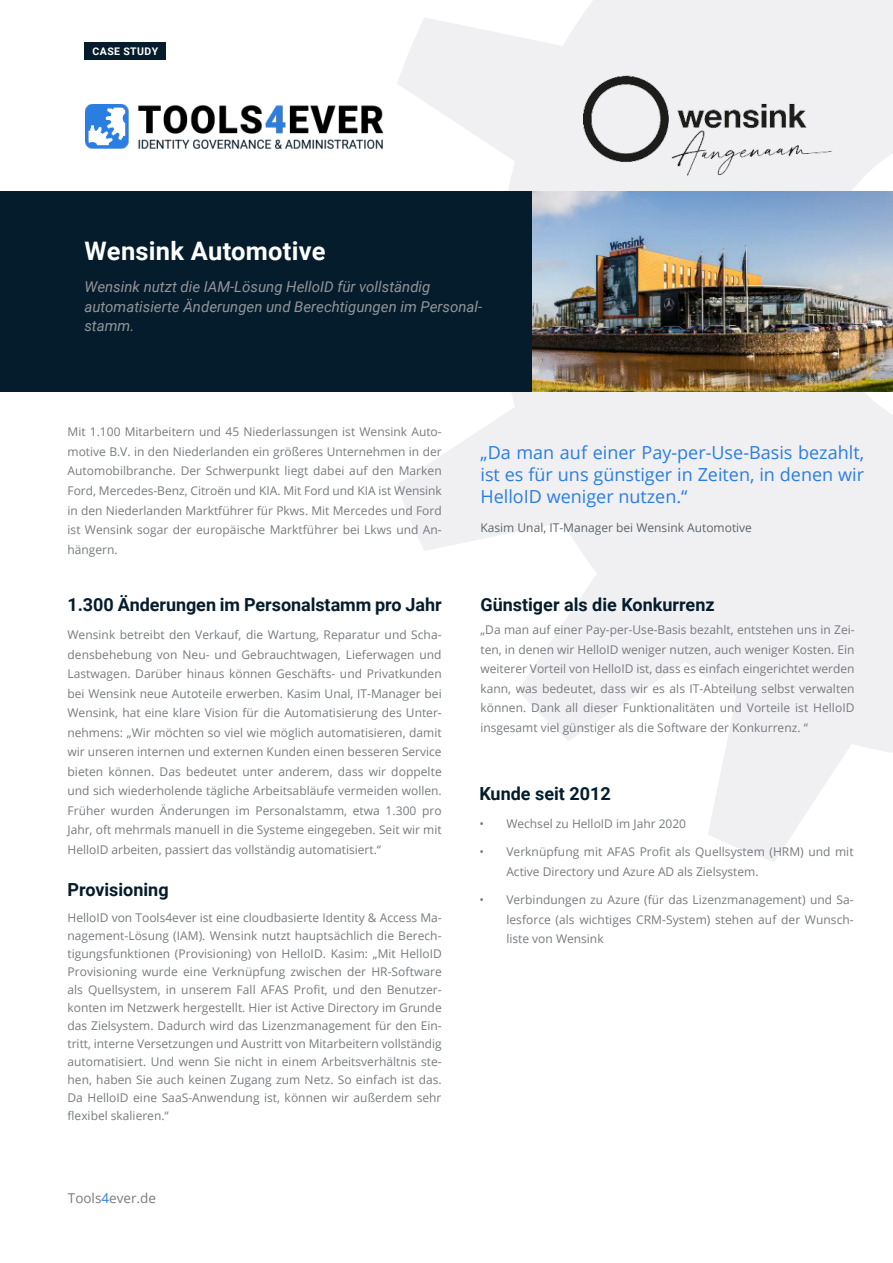
<style>
.page{position:relative;width:893px;height:1263px;background:#fff}
.page>*{position:absolute;margin:0;border:0;box-sizing:border-box;transform-origin:0 0}
.t1{font:700 25.5px "Roboto";letter-spacing:.01em;color:#fff}
.t2{font:18px/21.6px "Open Sans";color:#2a7de1;text-align:justify}
.t3{font:700 18px "Roboto";color:#051c2c}
.t4{font:italic 15px/19.5px "Roboto";color:#929598}
.t5{font:13.5px "Open Sans";color:#777b7e}
.t6{font:12px/19.5px "Open Sans";color:#777b7e;text-align:justify}
.t7{font:12px "Open Sans";color:#5e646a}
.t8{font:700 10.5px "Roboto";letter-spacing:.045em;color:#fff}
.s1{color:#2a7de1}
</style>
<div class="page">
<svg style="left:364px;top:0;width:529px;height:862px;fill:#f0f0f3"></svg>
<img style="left:583px;top:75px;width:265px;height:105px">
<img style="left:531px;top:191px;width:362px;height:201px">
<div style="left:0;top:191px;width:531px;height:201px;background:#051c2c"></div>
<div style="left:85px;top:42px;width:81px;height:17px;background:#051c2c"></div>
<img style="left:85px;top:105px;width:298px;height:43px">
<p class="t8" style="left:92px;top:47px;width:67px">Case study</p>
<h1 class="t1" style="left:84px;top:241px;width:243px">Wensink automotive</h1>
<p class="t4" style="left:84px;top:278px;width:399px">Wensink nutzt die IAM-Lösung HelloID für vollständig automatisierte Änderungen und Berechtigungen im Personal&shy;stamm.</p>
<p class="t6" style="left:68px;top:424px;width:376px">Mit 1.100 Mitarbeitern und 45 Niederlassungen ist Wensink Auto&shy;motive B.V. in den Niederlanden ein größeres Unternehmen in der Automobilbranche. Der Schwerpunkt liegt dabei auf den Marken Ford, Mercedes-Benz, Citroën und KIA. Mit Ford und KIA ist Wensink in den Niederlanden Marktführer für Pkws. Mit Mercedes und Ford ist Wensink sogar der europäische Marktführer bei Lkws und An&shy;hängern.</p>
<h2 class="t3" style="left:68px;top:597px;width:376px">1.300 Änderungen im Personalstamm pro Jahr</h2>
<p class="t6" style="left:68px;top:626px;width:376px">Wensink betreibt den Verkauf, die Wartung, Reparatur und Scha&shy;densbehebung von Neu- und Gebrauchtwagen, Lieferwagen und Lastwagen. Darüber hinaus können Geschäfts- und Privatkunden bei Wensink neue Autoteile erwerben. Kasim Unal, IT-Manager bei Wensink, hat eine klare Vision für die Automatisierung des Unter&shy;nehmens: „Wir möchten so viel wie möglich automatisieren, damit wir unseren internen und externen Kunden einen besseren Service bieten können. Das bedeutet unter anderem, dass wir doppelte und sich wiederholende tägliche Arbeitsabläufe vermeiden wollen.<br>Früher wurden Änderungen im Personalstamm, etwa 1.300 pro Jahr, oft mehrmals manuell in die Systeme eingegeben. Seit wir mit HelloID arbeiten, passiert das vollständig automatisiert.“</p>
<h2 class="t3" style="left:68px;top:882px;width:103px">Provisioning</h2>
<p class="t6" style="left:68px;top:910px;width:376px;line-height:18px">HelloID von Tools4ever ist eine cloudbasierte Identity &amp; Access Ma&shy;nagement-Lösung (IAM). Wensink nutzt hauptsächlich die Berech&shy;tigungsfunktionen (Provisioning) von HelloID. Kasim: „Mit HelloID Provisioning wurde eine Verknüpfung zwischen der HR-Software als Quellsystem, in unserem Fall AFAS Profit, und den Benutzer&shy;konten im Netzwerk hergestellt. Hier ist Active Directory im Grunde das Zielsystem. Dadurch wird das Lizenzmanagement für den Ein&shy;tritt, interne Versetzungen und Austritt von Mitarbeitern vollständig automatisiert. Und wenn Sie nicht in einem Arbeitsverhältnis ste&shy;hen, haben Sie auch keinen Zugang zum Netz. So einfach ist das.<br>Da HelloID eine SaaS-Anwendung ist, können wir außerdem sehr flexibel skalieren.“</p>
<p class="t5" style="left:68px;top:1193px;width:90px">Tools<span class="s1">4</span>ever.de</p>
<h2 class="t2" style="left:480px;top:444px;width:385px">„Da man auf einer Pay-per-Use-Basis bezahlt, ist es für uns günstiger in Zeiten, in denen wir HelloID weniger nutzen.“</h2>
<p class="t7" style="left:480px;top:523px;width:273px">Kasim Unal, IT-Manager bei Wensink Automotive</p>
<h2 class="t3" style="left:480px;top:597px;width:236px">Günstiger als die Konkurrenz</h2>
<p class="t6" style="left:480px;top:621px;width:376px">„Da man auf einer Pay-per-Use-Basis bezahlt, entstehen uns in Zei&shy;ten, in denen wir HelloID weniger nutzen, auch weniger Kosten. Ein weiterer Vorteil von HelloID ist, dass es einfach eingerichtet werden kann, was bedeutet, dass wir es als IT-Abteilung selbst verwalten können. Dank all dieser Funktionalitäten und Vorteile ist HelloID insgesamt viel günstiger als die Software der Konkurrenz. “</p>
<h2 class="t3" style="left:479px;top:787px;width:133px">Kunde seit 2012</h2>
<p class="t6" style="left:479px;top:815px;width:208px">• Wechsel zu HelloID im Jahr 2020</p>
<p class="t6" style="left:506px;top:843px;width:349px;text-indent:-27px">• Verknüpfung mit AFAS Profit als Quellsystem (HRM) und mit<br>Active Directory und Azure AD als Zielsystem.</p>
<p class="t6" style="left:506px;top:891px;width:349px;text-indent:-27px">• Verbindungen zu Azure (für das Lizenzmanagement) und Sa&shy;lesforce (als wichtiges CRM-System) stehen auf der Wunsch&shy;liste von Wensink</p>
</div>
